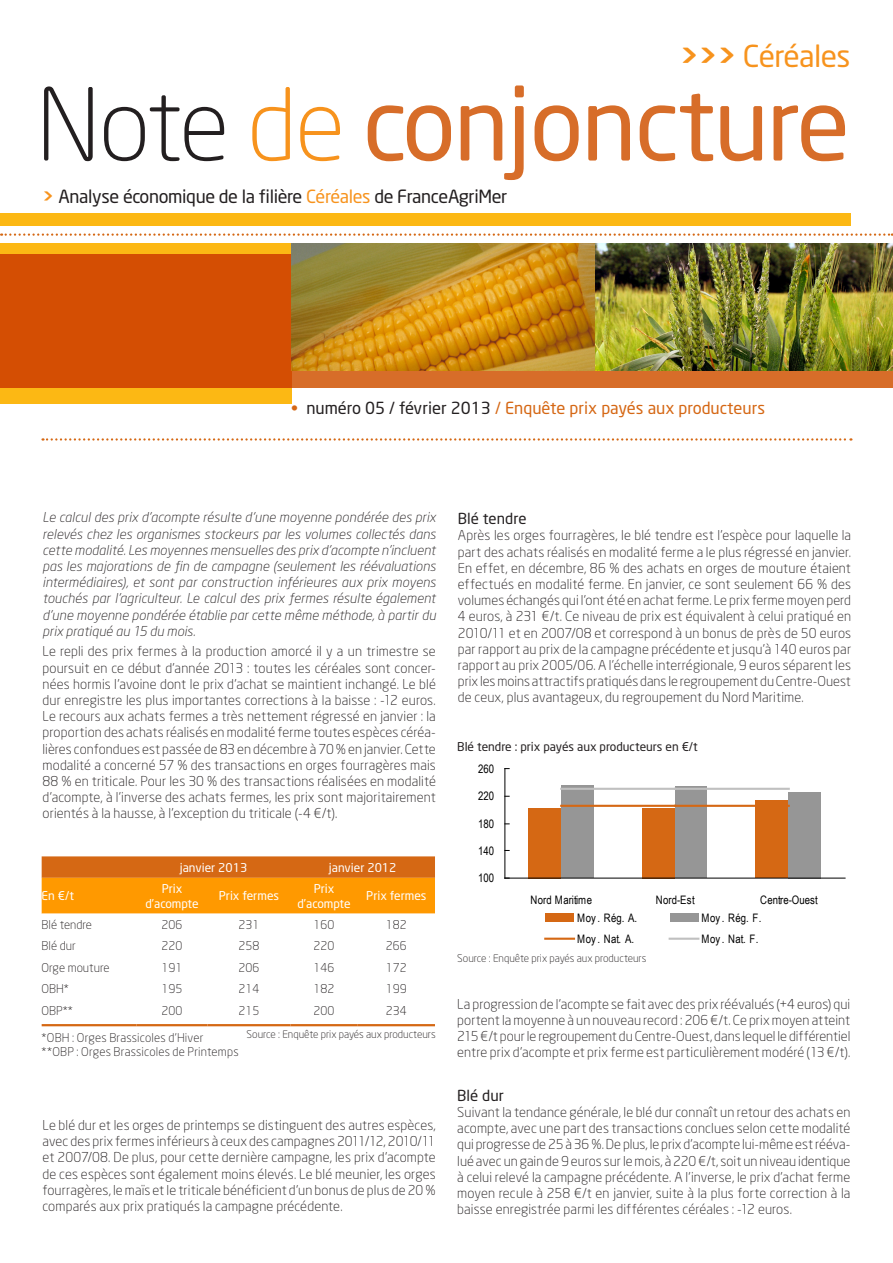
<style>
.page{position:relative;width:893px;height:1263px;background:#fff}
.page>*{position:absolute;margin:0;border:0;box-sizing:border-box;transform-origin:0 0}
.t1{font:99px "Neo Sans";letter-spacing:-.02em;color:#d76d29}
.t2{font:30px "Neo Sans";letter-spacing:-.02em;color:#f7931d}
.t3{font:18px "Neo Sans";letter-spacing:-.02em;color:#231f20}
.t4{font:16.5px "Neo Sans";color:#d56714}
.S_TITRE1{font:15px "Neo Sans";letter-spacing:.005em;color:#231f20}
.TEXTE{font:300 13.5px/16.2px "Neo Sans";letter-spacing:.01em;color:#231f20;text-align:justify}
.TEXTE-2{font:italic 300 13.5px/16.2px "Neo Sans";letter-spacing:.015em;color:#231f20;text-align:justify}
.SOURCES{font:300 12px "Neo Sans";color:#231f20}
.t5{font:12px/14.4px "Neo Sans";color:#fff;text-align:center}
.TITREGRAPH{font:12px "Neo Sans";color:#231f20}
.t6{font:11.7px "Arial Narrow";color:#000}
.SOURCES-2{font:300 10.5px "Neo Sans";color:#231f20}
.s1{font-weight:700}
.s2{font-weight:300;color:#231f20}
.s3{font-weight:300;color:#f7931d}
.s4{font-weight:700;color:#f7931d}
.s5{color:#f7931d}
.s6{color:#231f20}
</style>
<div class="page">
<div style="left:0;top:243px;width:291px;height:161px;background:#fcb814"></div>
<svg style="left:0;top:255px;width:893px;height:133px;background:#d4540a"></svg>
<div style="left:0;top:213px;width:850px;height:13px;background:#fcb814"></div>
<svg style="left:1px;top:233px;width:892px;height:3px"></svg>
<img style="left:291px;top:243px;width:602px;height:128px">
<svg style="left:43px;top:438px;width:808px;height:3px"></svg>
<svg style="left:42px;top:856px;width:393px;height:58px;background:#ef880c"></svg>
<hr style="left:42px;top:1024px;width:95px;height:2px;background:#d56814">
<hr style="left:137px;top:1024px;width:70px;height:2px;background:#d56814">
<hr style="left:207px;top:1024px;width:83px;height:2px;background:#d56814">
<hr style="left:290px;top:1024px;width:68px;height:2px;background:#d56814">
<hr style="left:358px;top:1024px;width:77px;height:2px;background:#d56814">
<div style="left:528px;top:808px;width:33px;height:70px;background:#d56814"></div>
<div style="left:642px;top:808px;width:33px;height:70px;background:#d56814"></div>
<div style="left:755px;top:800px;width:33px;height:78px;background:#d56814"></div>
<div style="left:561px;top:786px;width:33px;height:92px;background:#969696"></div>
<div style="left:675px;top:787px;width:32px;height:91px;background:#969696"></div>
<div style="left:788px;top:792px;width:33px;height:86px;background:#969696"></div>
<hr style="left:505px;top:769px;width:1px;height:109px;background:#000">
<hr style="left:505px;top:878px;width:340px;height:1px;background:#000">
<hr style="left:561px;top:805px;width:114px;height:2px;background:#d56814">
<hr style="left:675px;top:805px;width:114px;height:2px;background:#d56814">
<hr style="left:561px;top:788px;width:114px;height:2px;background:#c0c0c0">
<hr style="left:675px;top:788px;width:114px;height:2px;background:#c0c0c0">
<div style="left:545px;top:913px;width:29px;height:9px;background:#d56814"></div>
<div style="left:670px;top:913px;width:28px;height:9px;background:#969696"></div>
<hr style="left:545px;top:938px;width:29px;height:2px;background:#d56814">
<hr style="left:670px;top:938px;width:28px;height:2px;background:#c0c0c0">
<p class="t2" style="left:680px;top:38px;width:172px"><span class="s1">&gt;&gt;&gt;</span> Céréales</p>
<p class="t1" style="left:36px;top:64px;width:815px"><span class="s2">Note</span> <span class="s3">de</span> conjoncture</p>
<p class="t3" style="left:43px;top:185px;width:466px"><span class="s4">&gt;</span> Analyse économique de la filière <span class="s5">Céréales</span> de FranceAgriMer</p>
<p class="t4" style="left:291px;top:398px;width:475px">• <span class="s6">numéro 05 / février 2013</span> / Enquête prix payés aux producteurs</p>
<p class="TEXTE-2" style="left:43px;top:509px;width:395px">Le calcul des prix d’acompte résulte d’une moyenne pondérée des prix relevés chez les organismes stockeurs par les volumes collectés dans cette modalité. Les moyennes mensuelles des prix d’acompte n’incluent pas les majorations de fin de campagne (seulement les réévaluations intermédiaires), et sont par construction inférieures aux prix moyens touchés par l’agriculteur. Le calcul des prix fermes résulte également d’une moyenne pondérée établie par cette même méthode, à partir du prix pratiqué au 15 du mois.</p>
<p class="TEXTE" style="left:43px;top:643px;width:395px">Le repli des prix fermes à la production amorcé il y a un trimestre se poursuit en ce début d’année 2013 : toutes les céréales sont concer&shy;nées hormis l’avoine dont le prix d’achat se maintient inchangé. Le blé dur enregistre les plus importantes corrections à la baisse : -12 euros.<br>Le recours aux achats fermes a très nettement régressé en janvier : la proportion des achats réalisés en modalité ferme toutes espèces céréa&shy;lières confondues est passée de 83 en décembre à 70 % en janvier. Cette modalité a concerné 57 % des transactions en orges fourragères mais 88 % en triticale. Pour les 30 % des transactions réalisées en modalité d’acompte, à l’inverse des achats fermes, les prix sont majoritairement orientés à la hausse, à l’exception du triticale (-4 €/t).</p>
<p class="t5" style="left:180px;top:860px;width:69px">janvier 2013</p>
<p class="t5" style="left:329px;top:860px;width:69px">janvier 2012</p>
<p class="t5" style="left:42px;top:889px;width:34px">En €/t</p>
<p class="t5" style="left:145px;top:881px;width:55px">Prix d’acompte</p>
<p class="t5" style="left:219px;top:889px;width:62px">Prix fermes</p>
<p class="t5" style="left:297px;top:881px;width:55px">Prix d’acompte</p>
<p class="t5" style="left:366px;top:889px;width:62px">Prix fermes</p>
<p class="SOURCES" style="left:42px;top:917px;width:52px">Blé tendre</p>
<p class="SOURCES" style="left:162px;top:917px;width:22px">206</p>
<p class="SOURCES" style="left:239px;top:917px;width:22px">231</p>
<p class="SOURCES" style="left:314px;top:917px;width:22px">160</p>
<p class="SOURCES" style="left:386px;top:917px;width:22px">182</p>
<p class="SOURCES" style="left:42px;top:939px;width:36px">Blé dur</p>
<p class="SOURCES" style="left:162px;top:939px;width:22px">220</p>
<p class="SOURCES" style="left:239px;top:939px;width:22px">258</p>
<p class="SOURCES" style="left:314px;top:939px;width:22px">220</p>
<p class="SOURCES" style="left:386px;top:939px;width:22px">266</p>
<p class="SOURCES" style="left:42px;top:960px;width:69px">Orge mouture</p>
<p class="SOURCES" style="left:162px;top:960px;width:22px">191</p>
<p class="SOURCES" style="left:239px;top:960px;width:22px">206</p>
<p class="SOURCES" style="left:314px;top:960px;width:22px">146</p>
<p class="SOURCES" style="left:386px;top:960px;width:22px">172</p>
<p class="SOURCES" style="left:42px;top:982px;width:29px">OBH*</p>
<p class="SOURCES" style="left:162px;top:982px;width:22px">195</p>
<p class="SOURCES" style="left:239px;top:982px;width:22px">214</p>
<p class="SOURCES" style="left:314px;top:982px;width:22px">182</p>
<p class="SOURCES" style="left:386px;top:982px;width:22px">199</p>
<p class="SOURCES" style="left:42px;top:1003px;width:33px">OBP**</p>
<p class="SOURCES" style="left:162px;top:1003px;width:22px">200</p>
<p class="SOURCES" style="left:239px;top:1003px;width:22px">215</p>
<p class="SOURCES" style="left:314px;top:1003px;width:22px">200</p>
<p class="SOURCES" style="left:386px;top:1003px;width:22px">234</p>
<p class="SOURCES" style="left:42px;top:1030px;width:163px">*OBH : Orges Brassicoles d’Hiver</p>
<p class="SOURCES" style="left:42px;top:1044px;width:198px">**OBP : Orges Brassicoles de Printemps</p>
<p class="SOURCES-2" style="left:247px;top:1028px;width:191px">Source : Enquête prix payés aux producteurs</p>
<p class="TEXTE" style="left:43px;top:1117px;width:395px">Le blé dur et les orges de printemps se distinguent des autres espèces, avec des prix fermes inférieurs à ceux des campagnes 2011/12, 2010/11 et 2007/08. De plus, pour cette dernière campagne, les prix d’acompte de ces espèces sont également moins élevés. Le blé meunier, les orges fourragères, le maïs et le triticale bénéficient d’un bonus de plus de 20 % comparés aux prix pratiqués la campagne précédente.</p>
<p class="S_TITRE1" style="left:458px;top:509px;width:70px">Blé tendre</p>
<p class="TEXTE" style="left:458px;top:527px;width:395px">Après les orges fourragères, le blé tendre est l’espèce pour laquelle la part des achats réalisés en modalité ferme a le plus régressé en janvier.<br>En effet, en décembre, 86 % des achats en orges de mouture étaient effectués en modalité ferme. En janvier, ce sont seulement 66 % des volumes échangés qui l’ont été en achat ferme. Le prix ferme moyen perd 4 euros, à 231 €/t. Ce niveau de prix est équivalent à celui pratiqué en 2010/11 et en 2007/08 et correspond à un bonus de près de 50 euros par rapport au prix de la campagne précédente et jusqu’à 140 euros par rapport au prix 2005/06. A l’échelle interrégionale, 9 euros séparent les prix les moins attractifs pratiqués dans le regroupement du Centre-Ouest de ceux, plus avantageux, du regroupement du Nord Maritime.</p>
<p class="TITREGRAPH" style="left:457px;top:740px;width:242px">Blé tendre : prix payés aux producteurs en €/t</p>
<p class="t6" style="left:478px;top:760px;width:17px">260</p>
<p class="t6" style="left:478px;top:788px;width:17px">220</p>
<p class="t6" style="left:478px;top:815px;width:17px">180</p>
<p class="t6" style="left:478px;top:842px;width:17px">140</p>
<p class="t6" style="left:478px;top:870px;width:17px">100</p>
<p class="t6" style="left:530px;top:891px;width:63px">Nord Maritime</p>
<p class="t6" style="left:656px;top:891px;width:40px">Nord-Est</p>
<p class="t6" style="left:760px;top:891px;width:59px">Centre-Ouest</p>
<p class="t6" style="left:577px;top:909px;width:62px">Moy . Rég. A.</p>
<p class="t6" style="left:702px;top:909px;width:62px">Moy. Rég. F.</p>
<p class="t6" style="left:577px;top:930px;width:58px">Moy . Nat. A.</p>
<p class="t6" style="left:702px;top:930px;width:58px">Moy. Nat. F.</p>
<p class="SOURCES-2" style="left:457px;top:952px;width:191px">Source : Enquête prix payés aux producteurs</p>
<p class="TEXTE" style="left:457px;top:995px;width:395px">La progression de l’acompte se fait avec des prix réévalués (+4 euros) qui portent la moyenne à un nouveau record : 206 €/t. Ce prix moyen atteint 215 €/t pour le regroupement du Centre-Ouest, dans lequel le différentiel entre prix d’acompte et prix ferme est particulièrement modéré (13 €/t).</p>
<p class="S_TITRE1" style="left:457px;top:1086px;width:48px">Blé dur</p>
<p class="TEXTE" style="left:457px;top:1104px;width:395px">Suivant la tendance générale, le blé dur connaît un retour des achats en acompte, avec une part des transactions conclues selon cette modalité qui progresse de 25 à 36 %. De plus, le prix d’acompte lui-même est rééva&shy;lué avec un gain de 9 euros sur le mois, à 220 €/t, soit un niveau identique à celui relevé la campagne précédente. A l’inverse, le prix d’achat ferme moyen recule à 258 €/t en janvier, suite à la plus forte correction à la baisse enregistrée parmi les différentes céréales : -12 euros.</p>
</div>
